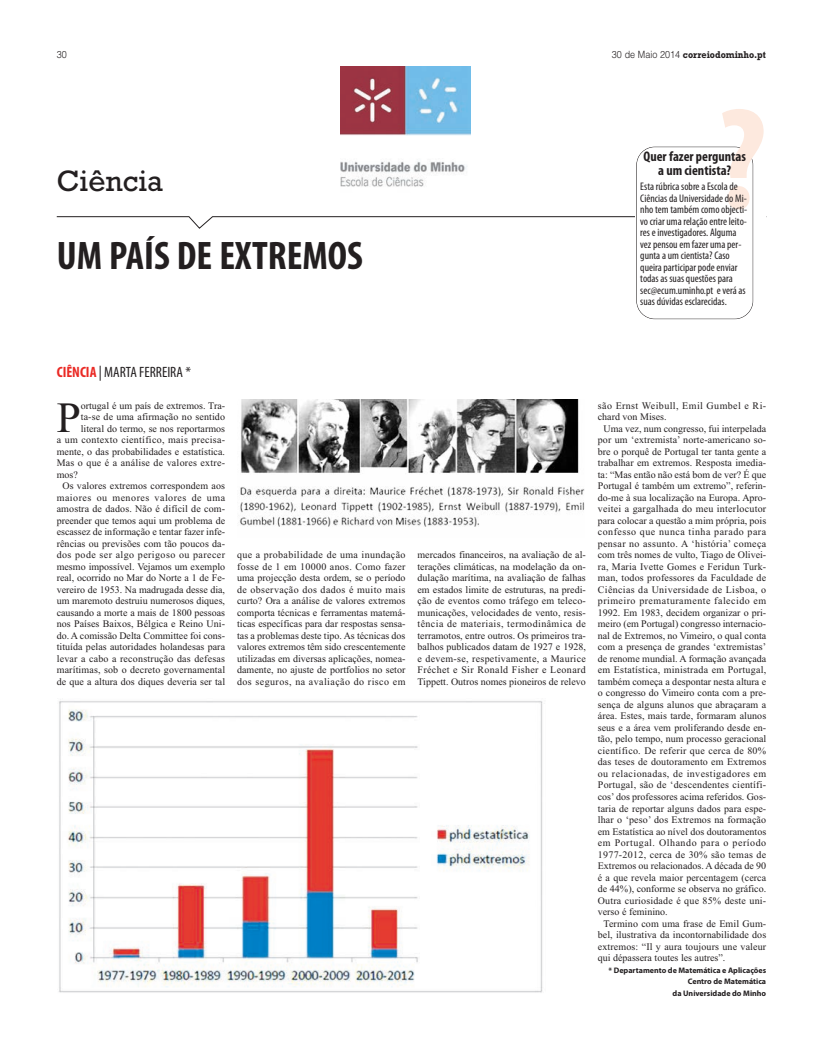
<style>
.page{position:relative;width:823px;height:1049px;background:#fff}
.page>*{position:absolute;margin:0;border:0;box-sizing:border-box;transform-origin:0 0}
.t1{font:700 condensed 145px "Myriad Pro";color:#fde9de}
.t2{font:43.2px "Times New Roman";color:#231f20}
.t3{font:700 condensed 40px "Myriad Pro";color:#231f20}
.t4{font:30px "Rockwell";color:#231f20}
.t5{font:condensed 15px "Myriad Pro";color:#231f20}
.t6{font:700 condensed 14px/14px "Myriad Pro";color:#231f20;text-align:center}
.t7{font:condensed 11px/11.5px "Myriad Pro";color:#231f20}
.t8{font:10px/11.5px "Times New Roman";letter-spacing:.005em;color:#231f20;text-align:justify}
.t9{font:10px "Times New Roman";letter-spacing:.025em;color:#231f20}
.t10{font:10px "Times New Roman";letter-spacing:.04em;color:#231f20}
.t11{font:10px "Times New Roman";letter-spacing:.035em;color:#231f20}
.t12{font:10px "Times New Roman";letter-spacing:.045em;color:#231f20}
.t13{font:10px "Times New Roman";letter-spacing:.05em;color:#231f20}
.t14{font:10px "Times New Roman";letter-spacing:.03em;color:#231f20}
.t15{font:700 10px "Rockwell";color:#231f20;scale:.9 1}
.t16{font:300 10px "Helvetica";color:#231f20;scale:.9 1}
.t17{font:700 8px/11.5px "Myriad Pro";color:#231f20;text-align:right}
.s1{font-family:"Helvetica";font-weight:300}
.s2{font-weight:700;color:#ea2924}
</style>
<div class="page">
<svg style="left:56px;top:216px;width:698px;height:13px"></svg>
<img style="left:340px;top:66px;width:130px;height:121px">
<img style="left:240px;top:400px;width:344px;height:127px">
<img style="left:59px;top:701px;width:484px;height:292px">
<hr style="left:635px;top:215px;width:130px;height:4px;background:#fff">
<div style="left:636px;top:147px;width:116px;height:172px;border:1px solid #231f20;border-radius:18px"></div>
<p class="t16" style="left:57px;top:51px;width:13px">30</p>
<p class="t15" style="left:611px;top:51px;width:173px"><span class="s1">30 de Maio 2014</span> correiodominho.pt</p>
<p class="t16" style="left:755px;top:51px;width:13px">23</p>
<p class="t4" style="left:57px;top:170px;width:108px">Ciência</p>
<p class="t3" style="left:57px;top:232px;width:307px">UM PAÍS DE EXTREMOS</p>
<p class="t1" style="left:717px;top:74px;width:50px">?</p>
<p class="t6" style="left:643px;top:149px;width:104px">Quer fazer perguntas a um cientista?</p>
<p class="t7" style="left:640px;top:181px;width:108px">Esta rúbrica sobre a Escola de<br>Ciências da Universidade do Mi&shy;nho tem também como objecti&shy;vo criar uma relação entre leito&shy;res e investigadores. Alguma vez pensou em fazer uma per&shy;gunta a um cientista? Caso queira participar pode enviar todas as suas questões para sec@ecum.uminho.pt e verá as suas dúvidas esclarecidas.</p>
<p class="t5" style="left:57px;top:363px;width:136px"><span class="s2">CIÊNCIA</span> | MARTA FERREIRA *</p>
<p class="t2" style="left:57px;top:402px;width:25px">P</p>
<p class="t8" style="left:81px;top:401px;width:146px">ortugal é um país de extremos. Tra-</p>
<p class="t8" style="left:81px;top:412px;width:146px">ta-se de uma afirmação no sentido</p>
<p class="t8" style="left:81px;top:424px;width:146px">literal do termo, se nos reportarmos</p>
<p class="t14" style="left:57px;top:436px;width:170px">a um contexto científico, mais precisa-</p>
<p class="t8" style="left:57px;top:447px;width:170px">mente, o das probabilidades e estatística.</p>
<p class="t9" style="left:57px;top:459px;width:170px">Mas o que é a análise de valores extre-</p>
<p class="t8" style="left:57px;top:470px;width:23px">mos?</p>
<p class="t8" style="left:62px;top:481px;width:164px">Os valores extremos correspondem aos</p>
<p class="t13" style="left:57px;top:494px;width:170px">maiores ou menores valores de uma</p>
<p class="t8" style="left:57px;top:504px;width:170px">amostra de dados. Não é difícil de com-</p>
<p class="t8" style="left:57px;top:516px;width:170px">preender que temos aqui um problema de</p>
<p class="t8" style="left:57px;top:527px;width:170px">escassez de informação e tentar fazer infe-</p>
<p class="t8" style="left:57px;top:539px;width:170px">rências ou previsões com tão poucos da-</p>
<p class="t10" style="left:57px;top:551px;width:170px">dos pode ser algo perigoso ou parecer</p>
<p class="t8" style="left:57px;top:562px;width:170px">mesmo impossível. Vejamos um exemplo</p>
<p class="t8" style="left:57px;top:573px;width:170px">real, ocorrido no Mar do Norte a 1 de Fe-</p>
<p class="t8" style="left:57px;top:585px;width:170px">vereiro de 1953. Na madrugada desse dia,</p>
<p class="t8" style="left:57px;top:596px;width:170px">um maremoto destruiu numerosos diques,</p>
<p class="t8" style="left:57px;top:608px;width:170px">causando a morte a mais de 1800 pessoas</p>
<p class="t8" style="left:57px;top:619px;width:170px">nos Países Baixos, Bélgica e Reino Uni-</p>
<p class="t8" style="left:57px;top:631px;width:170px">do. A comissão Delta Committee foi cons-</p>
<p class="t8" style="left:57px;top:642px;width:170px">tituída pelas autoridades holandesas para</p>
<p class="t8" style="left:57px;top:654px;width:170px">levar a cabo a reconstrução das defesas</p>
<p class="t8" style="left:57px;top:665px;width:170px">marítimas, sob o decreto governamental</p>
<p class="t8" style="left:57px;top:677px;width:170px">de que a altura dos diques deveria ser tal</p>
<p class="t8" style="left:237px;top:550px;width:170px">que a probabilidade de uma inundação fosse de 1 em 10000 anos. Como fazer uma projecção desta ordem, se o período de observação dos dados é muito mais curto? Ora a análise de valores extremos comporta técnicas e ferramentas matemá&shy;ticas específicas para dar respostas sensa&shy;tas a problemas deste tipo. As técnicas dos valores extremos têm sido crescentemente utilizadas em diversas aplicações, nomea&shy;damente, no ajuste de portfolios no setor dos seguros, na avaliação do risco em</p>
<p class="t8" style="left:417px;top:550px;width:170px">mercados financeiros, na avaliação de al&shy;terações climáticas, na modelação da on&shy;dulação marítima, na avaliação de falhas em estados limite de estruturas, na predi&shy;ção de eventos como tráfego em teleco&shy;municações, velocidades de vento, resis&shy;tência de materiais, termodinâmica de terramotos, entre outros. Os primeiros tra&shy;balhos publicados datam de 1927 e 1928, e devem-se, respetivamente, a Maurice Fréchet e Sir Ronald Fisher e Leonard Tippett. Outros nomes pioneiros de relevo</p>
<p class="t10" style="left:597px;top:402px;width:170px">são Ernst Weibull, Emil Gumbel e Ri-</p>
<p class="t8" style="left:597px;top:412px;width:70px">chard von Mises.</p>
<p class="t8" style="left:603px;top:424px;width:164px">Uma vez, num congresso, fui interpelada</p>
<p class="t8" style="left:597px;top:435px;width:170px">por um ‘extremista’ norte-americano so-</p>
<p class="t8" style="left:597px;top:447px;width:170px">bre o porquê de Portugal ter tanta gente a</p>
<p class="t8" style="left:597px;top:458px;width:170px">trabalhar em extremos. Resposta imedia-</p>
<p class="t8" style="left:597px;top:470px;width:170px">ta: “Mas então não está bom de ver? É que</p>
<p class="t8" style="left:597px;top:481px;width:170px">Portugal é também um extremo”, referin-</p>
<p class="t8" style="left:597px;top:493px;width:170px">do-me à sua localização na Europa. Apro-</p>
<p class="t9" style="left:597px;top:505px;width:170px">veitei a gargalhada do meu interlocutor</p>
<p class="t8" style="left:597px;top:516px;width:170px">para colocar a questão a mim própria, pois</p>
<p class="t12" style="left:597px;top:528px;width:170px">confesso que nunca tinha parado para</p>
<p class="t11" style="left:597px;top:540px;width:170px">pensar no assunto. A ‘história’ começa</p>
<p class="t8" style="left:597px;top:550px;width:170px">com três nomes de vulto, Tiago de Olivei-</p>
<p class="t8" style="left:597px;top:562px;width:170px">ra, Maria Ivette Gomes e Feridun Turk-</p>
<p class="t8" style="left:597px;top:573px;width:170px">man, todos professores da Faculdade de</p>
<p class="t11" style="left:597px;top:586px;width:170px">Ciências da Universidade de Lisboa, o</p>
<p class="t12" style="left:597px;top:597px;width:170px">primeiro prematuramente falecido em</p>
<p class="t8" style="left:597px;top:608px;width:170px">1992. Em 1983, decidem organizar o pri-</p>
<p class="t8" style="left:597px;top:619px;width:170px">meiro (em Portugal) congresso internacio-</p>
<p class="t8" style="left:597px;top:631px;width:170px">nal de Extremos, no Vimeiro, o qual conta</p>
<p class="t8" style="left:597px;top:642px;width:170px">com a presença de grandes ‘extremistas’</p>
<p class="t8" style="left:597px;top:654px;width:170px">de renome mundial. A formação avançada</p>
<p class="t9" style="left:597px;top:666px;width:170px">em Estatística, ministrada em Portugal,</p>
<p class="t8" style="left:597px;top:677px;width:170px">também começa a despontar nesta altura e</p>
<p class="t8" style="left:597px;top:688px;width:170px">o congresso do Vimeiro conta com a pre-</p>
<p class="t8" style="left:597px;top:700px;width:170px">sença de alguns alunos que abraçaram a</p>
<p class="t8" style="left:597px;top:711px;width:170px">área. Estes, mais tarde, formaram alunos</p>
<p class="t8" style="left:597px;top:723px;width:170px">seus e a área vem proliferando desde en-</p>
<p class="t8" style="left:597px;top:734px;width:170px">tão, pelo tempo, num processo geracional</p>
<p class="t9" style="left:597px;top:747px;width:170px">científico. De referir que cerca de 80%</p>
<p class="t8" style="left:597px;top:757px;width:170px">das teses de doutoramento em Extremos</p>
<p class="t10" style="left:597px;top:770px;width:170px">ou relacionadas, de investigadores em</p>
<p class="t9" style="left:597px;top:781px;width:170px">Portugal, são de ‘descendentes científi-</p>
<p class="t8" style="left:597px;top:792px;width:170px">cos’ dos professores acima referidos. Gos-</p>
<p class="t8" style="left:597px;top:803px;width:170px">taria de reportar alguns dados para espe-</p>
<p class="t8" style="left:597px;top:815px;width:170px">lhar o ‘peso’ dos Extremos na formação</p>
<p class="t8" style="left:597px;top:826px;width:170px">em Estatística ao nível dos doutoramentos</p>
<p class="t13" style="left:597px;top:839px;width:170px">em Portugal. Olhando para o período</p>
<p class="t9" style="left:597px;top:850px;width:170px">1977-2012, cerca de 30% são temas de</p>
<p class="t8" style="left:597px;top:861px;width:170px">Extremos ou relacionados. A década de 90</p>
<p class="t8" style="left:597px;top:872px;width:170px">é a que revela maior percentagem (cerca</p>
<p class="t8" style="left:597px;top:884px;width:170px">de 44%), conforme se observa no gráfico.</p>
<p class="t8" style="left:597px;top:895px;width:170px">Outra curiosidade é que 85% deste uni-</p>
<p class="t8" style="left:597px;top:907px;width:71px">verso é feminino.</p>
<p class="t8" style="left:603px;top:918px;width:164px">Termino com uma frase de Emil Gum-</p>
<p class="t8" style="left:597px;top:930px;width:170px">bel, ilustrativa da incontornabilidade dos</p>
<p class="t8" style="left:597px;top:941px;width:170px">extremos: “Il y aura toujours une valeur</p>
<p class="t8" style="left:597px;top:953px;width:129px">qui dépassera toutes les autres”.</p>
<p class="t17" style="left:608px;top:964px;width:159px">* Departamento de Matemática e Aplicações<br>Centro de Matemática<br>da Universidade do Minho</p>
</div>
